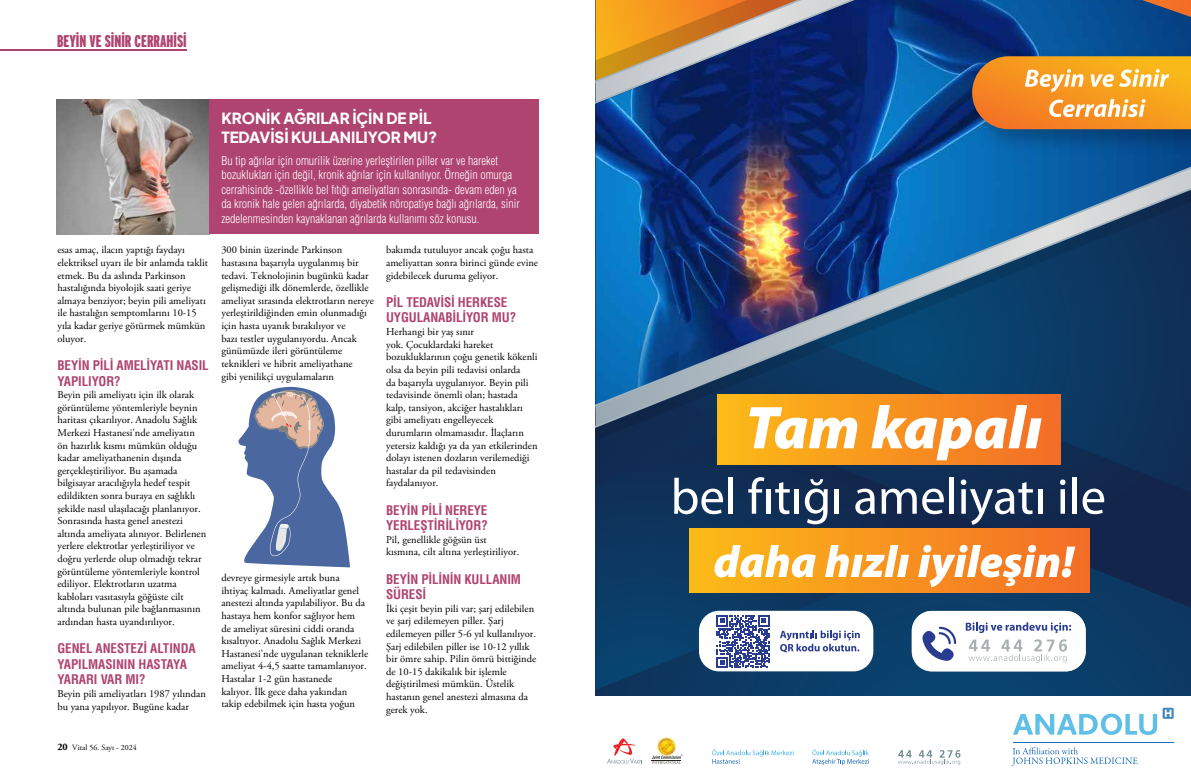
<style>
.page{position:relative;width:1191px;height:780px;background:#fff}
.page>*{position:absolute;margin:0;border:0;box-sizing:border-box;transform-origin:0 0}
.t1{font:900 extra-condensed 17px "Interstate";color:#af4470}
.t2{font:800 15.2px/18.2px "Eudoxus Sans";letter-spacing:-.005em;color:#fff}
.t3{font:13px/15.6px "Helvetica Cond Bold Tr";letter-spacing:-.005em;color:#af4470}
.t4{font:12px/14.4px "Helvetica Condensed Light Tr";color:#fff}
.t5{font:10.5px/12.6px "Adobe Garamond Pro";color:#000}
.t6{font:8px "Adobe Garamond Pro";color:#000}
.s1{font-weight:700;font-size:10px}
</style>
<div class="page">
<hr style="left:0;top:50px;width:186px;height:1px;background:#af4470">
<svg style="left:238px;top:387px;width:112px;height:180px"></svg>
<img style="left:57px;top:99px;width:152px;height:135px">
<div style="left:209px;top:99px;width:330px;height:135px;background:#af4470"></div>
<svg style="left:595px;top:607px;width:585px;height:82px;background:#0c3e69"></svg>
<svg style="left:595px;top:492px;width:596px;height:115px;background:#123257"></svg>
<svg style="left:595px;top:448px;width:596px;height:44px;background:#152e52"></svg>
<img style="left:595px;top:0;width:596px;height:137px">
<img style="left:960px;top:45px;width:231px;height:92px">
<svg style="left:972px;top:56px;width:219px;height:73px;background:#ec9f3c"></svg>
<div style="left:699px;top:610px;width:174px;height:61px;background:#fff;border-radius:20px"></div>
<svg style="left:780px;top:630px;width:79px;height:22px"></svg>
<svg style="left:911px;top:611px;width:174px;height:60px"></svg>
<div style="left:717px;top:394px;width:344px;height:70px;background:linear-gradient(to right,#fcbb17,#f36e29)"></div>
<div style="left:689px;top:528px;width:400px;height:64px;background:linear-gradient(to right,#fcbb17,#f36d27)"></div>
<svg style="left:749px;top:448px;width:108px;height:1px"></svg>
<svg style="left:871px;top:448px;width:170px;height:12px;background:#f68d33"></svg>
<svg style="left:674px;top:477px;width:49px;height:37px"></svg>
<div style="left:728px;top:477px;width:5px;height:36px;background:#fff"></div>
<svg style="left:748px;top:477px;width:16px;height:36px"></svg>
<hr style="left:766px;top:489px;width:4px;height:24px;background:#fff">
<svg style="left:775px;top:482px;width:14px;height:32px"></svg>
<div style="left:794px;top:489px;width:5px;height:24px;background:#fff"></div>
<svg style="left:805px;top:479px;width:22px;height:45px"></svg>
<div style="left:834px;top:489px;width:5px;height:24px;background:#fff"></div>
<svg style="left:855px;top:488px;width:20px;height:26px"></svg>
<svg style="left:881px;top:488px;width:35px;height:25px"></svg>
<svg style="left:922px;top:488px;width:22px;height:26px"></svg>
<div style="left:949px;top:477px;width:5px;height:36px;background:#fff"></div>
<svg style="left:960px;top:479px;width:73px;height:46px"></svg>
<hr style="left:1038px;top:489px;width:4px;height:24px;background:#fff">
<svg style="left:1060px;top:479px;width:5px;height:34px"></svg>
<hr style="left:1072px;top:477px;width:4px;height:36px;background:#fff">
<svg style="left:1082px;top:488px;width:22px;height:26px"></svg>
<svg style="left:714px;top:545px;width:102px;height:32px"></svg>
<svg style="left:825px;top:545px;width:84px;height:32px"></svg>
<svg style="left:918px;top:545px;width:157px;height:42px"></svg>
<svg style="left:595px;top:437px;width:596px;height:11px"></svg>
<img style="left:595px;top:137px;width:596px;height:300px">
<svg style="left:607px;top:738px;width:35px;height:25px"></svg>
<img style="left:657px;top:737px;width:18px;height:17px">
<svg style="left:651px;top:754px;width:31px;height:9px"></svg>
<svg style="left:812px;top:749px;width:57px;height:16px"></svg>
<svg style="left:712px;top:749px;width:82px;height:14px"></svg>
<svg style="left:898px;top:750px;width:62px;height:14px"></svg>
<svg style="left:595px;top:0;width:258px;height:103px;background:#716566"></svg>
<svg style="left:972px;top:692px;width:219px;height:74px"></svg>
<svg style="left:716px;top:615px;width:53px;height:53px"></svg>
<h1 class="t1" style="left:57px;top:32px;width:131px">BEYİN VE SİNİR CERRAHİSİ</h1>
<p class="t5" style="left:57px;top:244px;width:152px">esas amaç, ilacın yaptığı faydayı elektriksel uyarı ile bir anlamda taklit etmek. Bu da aslında Parkinson hastalığında biyolojik saati geriye almaya benziyor; beyin pili ameliyatı ile hastalığın semptomlarını 10-15 yıla kadar geriye götürmek mümkün oluyor.</p>
<p class="t3" style="left:57px;top:357px;width:153px">BEYİN PİLİ AMELİYATI NASIL<br>YAPILIYOR?</p>
<p class="t5" style="left:57px;top:389px;width:150px">Beyin pili ameliyatı için ilk olarak görüntüleme yöntemleriyle beynin haritası çıkarılıyor. Anadolu Sağlık Merkezi Hastanesi'nde ameliyatın ön hazırlık kısmı mümkün olduğu kadar ameliyathanenin dışında gerçekleştiriliyor. Bu aşamada bilgisayar aracılığıyla hedef tespit edildikten sonra buraya en sağlıklı şekilde nasıl ulaşılacağı planlanıyor.<br>Sonrasında hasta genel anestezi altında ameliyata alınıyor. Belirlenen yerlere elektrotlar yerleştiriliyor ve doğru yerlerde olup olmadığı tekrar görüntüleme yöntemleriyle kontrol ediliyor. Elektrotların uzatma kabloları vasıtasıyla göğüste cilt altında bulunan pile bağlanmasının ardından hasta uyandırılıyor.</p>
<p class="t3" style="left:57px;top:640px;width:140px">GENEL ANESTEZİ ALTINDA<br>YAPILMASININ HASTAYA<br>YARARI VAR MI?</p>
<p class="t5" style="left:57px;top:687px;width:150px">Beyin pili ameliyatları 1987 yılından bu yana yapılıyor. Bugüne kadar</p>
<p class="t6" style="left:57px;top:743px;width:81px"><span class="s1">20</span> Vital 56. Sayı - 2024</p>
<h2 class="t2" style="left:221px;top:109px;width:217px">KRONİK AĞRILAR İÇİN DE PİL<br>TEDAVİSİ KULLANILIYOR MU?</h2>
<p class="t4" style="left:221px;top:153px;width:300px">Bu tip ağrılar için omurilik üzerine yerleştirilen piller var ve hareket bozuklukları için değil, kronik ağrılar için kullanılıyor. Örneğin omurga cerrahisinde -özellikle bel fıtığı ameliyatları sonrasında- devam eden ya da kronik hale gelen ağrılarda, diyabetik nöropatiye bağlı ağrılarda, sinir zedelenmesinden kaynaklanan ağrılarda kullanımı söz konusu.</p>
<p class="t5" style="left:221px;top:244px;width:154px">300 binin üzerinde Parkinson hastasına başarıyla uygulanmış bir tedavi. Teknolojinin bugünkü kadar gelişmediği ilk dönemlerde, özellikle ameliyat sırasında elektrotların nereye yerleştirildiğinden emin olunmadığı için hasta uyanık bırakılıyor ve<br>bazı testler uygulanıyordu. Ancak günümüzde ileri görüntüleme teknikleri ve hibrit ameliyathane<br>gibi yenilikçi uygulamaların</p>
<p class="t5" style="left:221px;top:572px;width:148px">devreye girmesiyle artık buna ihtiyaç kalmadı. Ameliyatlar genel anestezi altında yapılabiliyor. Bu da hastaya hem konfor sağlıyor hem<br>de ameliyat süresini ciddi oranda kısaltıyor. Anadolu Sağlık Merkezi Hastanesi'nde uygulanan tekniklerle ameliyat 4-4,5 saatte tamamlanıyor.<br>Hastalar 1-2 gün hastanede<br>kalıyor. İlk gece daha yakından takip edebilmek için hasta yoğun</p>
<p class="t5" style="left:386px;top:244px;width:153px">bakımda tutuluyor ancak çoğu hasta ameliyattan sonra birinci günde evine gidebilecek duruma geliyor.</p>
<p class="t3" style="left:386px;top:294px;width:132px">PİL TEDAVİSİ HERKESE<br>UYGULANABİLİYOR MU?</p>
<p class="t5" style="left:386px;top:326px;width:153px">Herhangi bir yaş sınır<br>yok. Çocuklardaki hareket bozukluklarının çoğu genetik kökenli olsa da beyin pili tedavisi onlarda<br>da başarıyla uygulanıyor. Beyin pili tedavisinde önemli olan; hastada kalp, tansiyon, akciğer hastalıkları gibi ameliyatı engelleyecek durumların olmamasıdır. İlaçların yetersiz kaldığı ya da yan etkilerinden dolayı istenen dozların verilemediği hastalar da pil tedavisinden faydalanıyor.</p>
<p class="t3" style="left:386px;top:502px;width:103px">BEYİN PİLİ NEREYE<br>YERLEŞTİRİLİYOR?</p>
<p class="t5" style="left:386px;top:533px;width:135px">Pil, genellikle göğsün üst kısmına, cilt altına yerleştiriliyor.</p>
<p class="t3" style="left:386px;top:571px;width:136px">BEYİN PİLİNİN KULLANIM<br>SÜRESİ</p>
<p class="t5" style="left:386px;top:602px;width:152px">İki çeşit beyin pili var; şarj edilebilen ve şarj edilemeyen piller. Şarj edilemeyen piller 5-6 yıl kullanılıyor.<br>Şarj edilebilen piller ise 10-12 yıllık bir ömre sahip. Pilin ömrü bittiğinde de 10-15 dakikalık bir işlemle değiştirilmesi mümkün. Üstelik hastanın genel anestezi almasına da gerek yok.</p>
</div>
